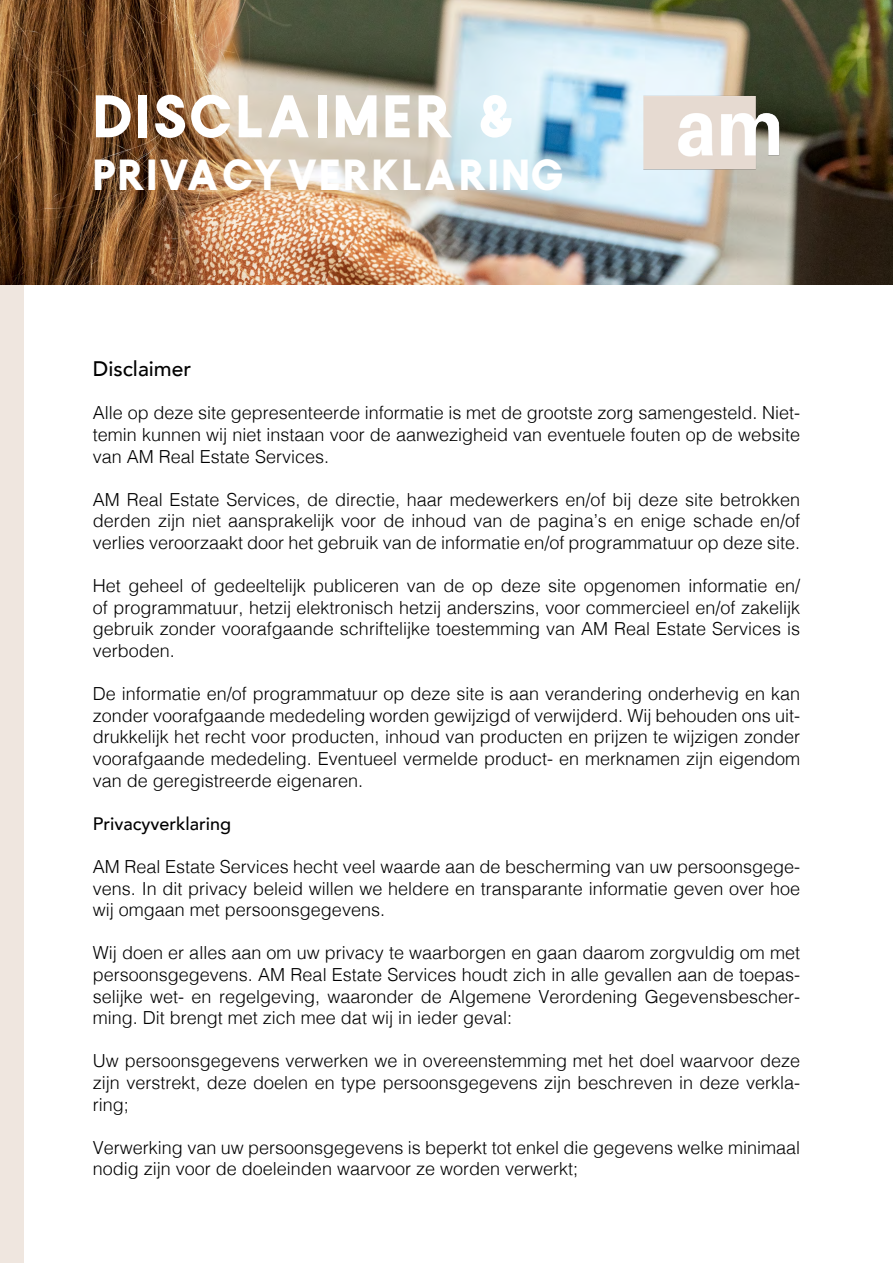
<style>
.page{position:relative;width:893px;height:1263px;background:#fff}
.page>*{position:absolute;margin:0;border:0;box-sizing:border-box;transform-origin:0 0}
.t1{font:60px "Tokyo";letter-spacing:.04em;color:#fff}
.t2{font:43.5px "Tokyo";letter-spacing:.02em;color:#fff}
.t3{font:500 21px "Avenir";color:#000}
.t4{font:300 18px/21.6px "Helvetica";color:#000;text-align:justify}
.t5{font:500 18px "Avenir";color:#000}
</style>
<div class="page">
<div style="left:0;top:0;width:23px;height:1263px;background:#efe6df"></div>
<img style="left:0;top:0;width:893px;height:285px">
<img style="left:624px;top:54px;width:176px;height:176px">
<h1 class="t1" style="left:93px;top:86px;width:423px">DISCLAIMER &amp;</h1>
<h2 class="t2" style="left:93px;top:152px;width:473px">PRIVACYVERKLARING</h2>
<p class="t3" style="left:93px;top:351px;width:100px">Disclaimer</p>
<p class="t4" style="left:93px;top:401px;width:709px">Alle op deze site gepresenteerde informatie is met de grootste zorg samengesteld. Niet&shy;temin kunnen wij niet instaan voor de aanwezigheid van eventuele fouten op de website van AM Real Estate Services.</p>
<p class="t4" style="left:93px;top:487px;width:709px">AM Real Estate Services, de directie, haar medewerkers en/of bij deze site betrokken derden zijn niet aansprakelijk voor de inhoud van de pagina’s en enige schade en/of verlies veroorzaakt door het gebruik van de informatie en/of programmatuur op deze site.</p>
<p class="t4" style="left:93px;top:574px;width:709px">Het geheel of gedeeltelijk publiceren van de op deze site opgenomen informatie en/ of programmatuur, hetzij elektronisch hetzij anderszins, voor commercieel en/of zakelijk gebruik zonder voorafgaande schriftelijke toestemming van AM Real Estate Services is verboden.</p>
<p class="t4" style="left:93px;top:682px;width:709px">De informatie en/of programmatuur op deze site is aan verandering onderhevig en kan zonder voorafgaande mededeling worden gewijzigd of verwijderd. Wij behouden ons uit&shy;drukkelijk het recht voor producten, inhoud van producten en prijzen te wijzigen zonder voorafgaande mededeling. Eventueel vermelde product- en merknamen zijn eigendom van de geregistreerde eigenaren.</p>
<p class="t5" style="left:93px;top:808px;width:140px">Privacyverklaring</p>
<p class="t4" style="left:93px;top:854px;width:709px">AM Real Estate Services hecht veel waarde aan de bescherming van uw persoonsgege&shy;vens. In dit privacy beleid willen we heldere en transparante informatie geven over hoe wij omgaan met persoonsgegevens.</p>
<p class="t4" style="left:93px;top:941px;width:709px">Wij doen er alles aan om uw privacy te waarborgen en gaan daarom zorgvuldig om met persoonsgegevens. AM Real Estate Services houdt zich in alle gevallen aan de toepas&shy;selijke wet- en regelgeving, waaronder de Algemene Verordening Gegevensbescher&shy;ming. Dit brengt met zich mee dat wij in ieder geval:</p>
<p class="t4" style="left:93px;top:1049px;width:709px">Uw persoonsgegevens verwerken we in overeenstemming met het doel waarvoor deze zijn verstrekt, deze doelen en type persoonsgegevens zijn beschreven in deze verkla&shy;ring;</p>
<p class="t4" style="left:93px;top:1135px;width:709px">Verwerking van uw persoonsgegevens is beperkt tot enkel die gegevens welke minimaal nodig zijn voor de doeleinden waarvoor ze worden verwerkt;</p>
</div>
